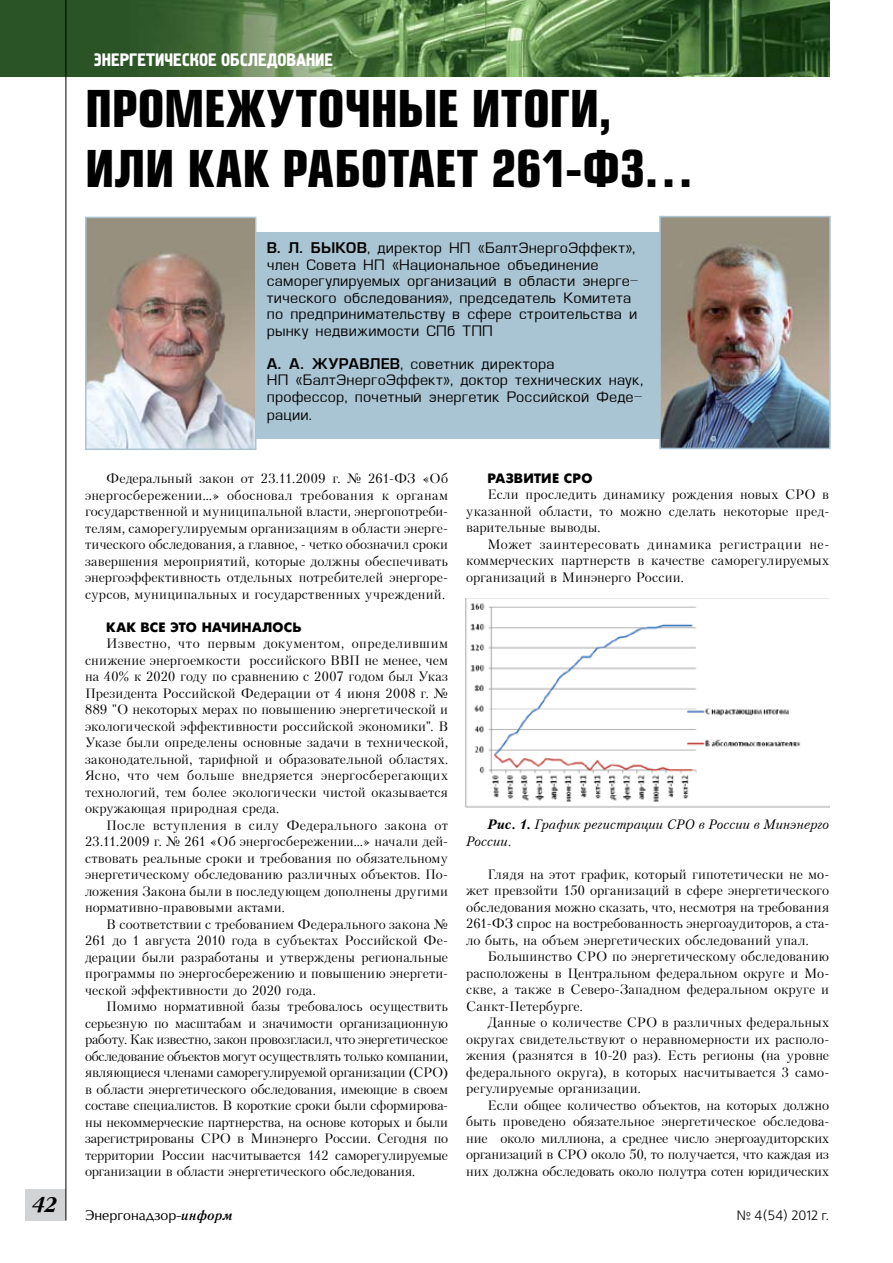
<style>
.page{position:relative;width:893px;height:1263px;background:#fff}
.page>*{position:absolute;margin:0;border:0;box-sizing:border-box;transform-origin:0 0}
.t1{font:700 49.5px/59.4px "Europe Cond";color:#000}
.t2{font:italic 700 21px "Garamond C";color:#000;scale:.95 1}
.t3{font:18px "Hermes C";color:#fff}
.t4{font:15px/16.5px "Evropa Normal";letter-spacing:.01em;color:#000}
.t5{font:700 15px "Evropa";color:#000}
.t6{font:13.5px/16.5px "Petersburg";letter-spacing:.005em;color:#000;text-align:justify}
.t7{font:italic 13.5px/16.5px "Petersburg";letter-spacing:.015em;color:#000}
.t8{font:13.5px "Futuris Extra";letter-spacing:.015em;color:#000}
.t9{font:13.5px "Opium New";color:#000}
.t10{font:13.5px "Free Set C";color:#000}
.s1{font-family:"Evropa";font-weight:700}
.s2{font-family:"Petersburg Bold Italic Cyrillic";font-style:normal}
.s3{font-family:"Literaturnaya C";font-weight:700;font-style:italic}
</style>
<div class="page">
<img style="left:0;top:0;width:829px;height:76px">
<div style="left:26px;top:1188px;width:40px;height:32px;background:#d1d3d4"></div>
<hr style="left:66px;top:0;width:1px;height:1220px;background:#000">
<img style="left:466px;top:599px;width:363px;height:209px">
<div style="left:86px;top:232px;width:743px;height:206px;background:#a9c4d2"></div>
<img style="left:88px;top:220px;width:165px;height:227px">
<div style="left:85px;top:217px;width:171px;height:233px;border:2px solid #a9c4d2"></div>
<img style="left:662px;top:219px;width:166px;height:227px">
<div style="left:659px;top:216px;width:172px;height:233px;border:2px solid #a9c4d2"></div>
<h2 class="t2" style="left:33px;top:1193px;width:28px">42</h2>
<h3 class="t3" style="left:94px;top:50px;width:241px">ЭНЕРГЕТИЧЕСКОЕ ОБСЛЕДОВАНИЕ</h3>
<h1 class="t1" style="left:85px;top:78px;width:609px">Промежуточные итоги, или как работает 261-ФЗ…</h1>
<p class="t4" style="left:267px;top:240px;width:373px"><span class="s1">В. Л. Быков</span>, директор НП «БалтЭнергоЭффект», член Совета НП «Национальное объединение саморегулируемых организаций в области энерге&shy;тического обследования», председатель Комитета по предпринимательству в сфере строительства и рынку недвижимости СПб ТПП</p>
<p class="t5" style="left:267px;top:355px;width:93px">А. А. Журавл</p>
<p class="t4" style="left:267px;top:356px;width:378px;text-indent:114px"><span class="s1">ев</span>, советник директора<br>НП «БалтЭнергоЭффект», доктор технических наук, профессор, почетный энергетик Российской Феде-</p>
<p class="t4" style="left:267px;top:407px;width:47px">рации.</p>
<p class="t6" style="left:85px;top:470px;width:365px;text-indent:21px">Федеральный закон от 23.11.2009 г. № 261-ФЗ «Об энергосбережении…» обосновал требования к органам государственной и муниципальной власти, энергопотреби&shy;телям, саморегулируемым организациям в области энерге&shy;тического обследования, а главное, - четко обозначил сроки завершения мероприятий, которые должны обеспечивать энергоэффективность отдельных потребителей энергоре&shy;сурсов, муниципальных и государственных учреждений.</p>
<p class="t8" style="left:106px;top:619px;width:197px">Как все это начиналось</p>
<p class="t6" style="left:85px;top:635px;width:365px;text-indent:21px">Известно, что первым документом, определившим снижение энергоемкости российского ВВП не менее, чем на 40% к 2020 году по сравнению с 2007 годом был Указ Президента Российской Федерации от 4 июня 2008 г. № 889 "О некоторых мерах по повышению энергетической и экологической эффективности российской экономики". В Указе были определены основные задачи в технической, законодательной, тарифной и образовательной областях.<br>Ясно, что чем больше внедряется энергосберегающих технологий, тем более экологически чистой оказывается окружающая природная среда.</p>
<p class="t6" style="left:85px;top:817px;width:365px;text-indent:21px">После вступления в силу Федерального закона от 23.11.2009 г. № 261 «Об энергосбережении…» начали дей&shy;ствовать реальные сроки и требования по обязательному энергетическому обследованию различных объектов. По&shy;ложения Закона были в последующем дополнены другими нормативно-правовыми актами.</p>
<p class="t6" style="left:85px;top:916px;width:365px;text-indent:21px">В соответствии с требованием Федерального закона № 261 до 1 августа 2010 года в субъектах Российской Фе&shy;дерации были разработаны и утверждены региональные программы по энергосбережению и повышению энергети&shy;ческой эффективности до 2020 года.</p>
<p class="t6" style="left:85px;top:998px;width:365px;text-indent:21px">Помимо нормативной базы требовалось осуществить серьезную по масштабам и значимости организационную работу. Как известно, закон провозгласил, что энергетическое обследование объектов могут осуществлять только компании, являющиеся членами саморегулируемой организации (СРО) в области энергетического обследования, имеющие в своем составе специалистов. В короткие сроки были сформирова&shy;ны некоммерческие партнерства, на основе которых и были зарегистрированы СРО в Минэнерго России. Сегодня по территории России насчитывается 142 саморегулируемые организации в области энергетического обследования.</p>
<p class="t8" style="left:487px;top:471px;width:106px">Развитие СРО</p>
<p class="t6" style="left:466px;top:487px;width:365px;text-indent:21px">Если проследить динамику рождения новых СРО в указанной области, то можно сделать некоторые пред&shy;варительные выводы.</p>
<p class="t6" style="left:466px;top:536px;width:365px;text-indent:21px">может заинтересовать динамика регистрации не&shy;коммерческих партнерств в качестве саморегулируемых организаций в Минэнерго России.</p>
<p class="t7" style="left:466px;top:817px;width:365px;text-indent:21px"><span class="s2">Рис. 1.</span> График регистрации СРО в России в Минэнерго<br>России.</p>
<p class="t6" style="left:466px;top:866px;width:365px;text-indent:21px">Глядя на этот график, который гипотетически не мо&shy;жет превзойти 150 организаций в сфере энергетического обследования можно сказать, что, несмотря на требования 261-ФЗ спрос на востребованность энергоаудиторов, а ста&shy;ло быть, на объем энергетических обследований упал.</p>
<p class="t6" style="left:466px;top:948px;width:365px;text-indent:21px">большинство СРО по энергетическому обследованию расположены в Центральном федеральном округе и Мо&shy;скве, а также в Северо-Западном федеральном округе и Санкт-Петербурге.</p>
<p class="t6" style="left:466px;top:1014px;width:365px;text-indent:21px">Данные о количестве СРО в различных федеральных округах свидетельствуют о неравномерности их располо&shy;жения (разнятся в 10-20 раз). есть регионы (на уровне федерального округа), в которых насчитывается 3 само&shy;регулируемые организации.</p>
<p class="t6" style="left:466px;top:1097px;width:365px;text-indent:21px">Если общее количество объектов, на которых должно быть проведено обязательное энергетическое обследова&shy;ние около миллиона, а среднее число энергоаудиторских организаций в СРО около 50, то получается, что каждая из них должна обследовать около полутра сотен юридических</p>
<p class="t9" style="left:85px;top:1207px;width:149px">Энергонадзор-<span class="s3">информ</span></p>
<p class="t10" style="left:737px;top:1209px;width:94px">№ 4(54) 2012 г.</p>
</div>
